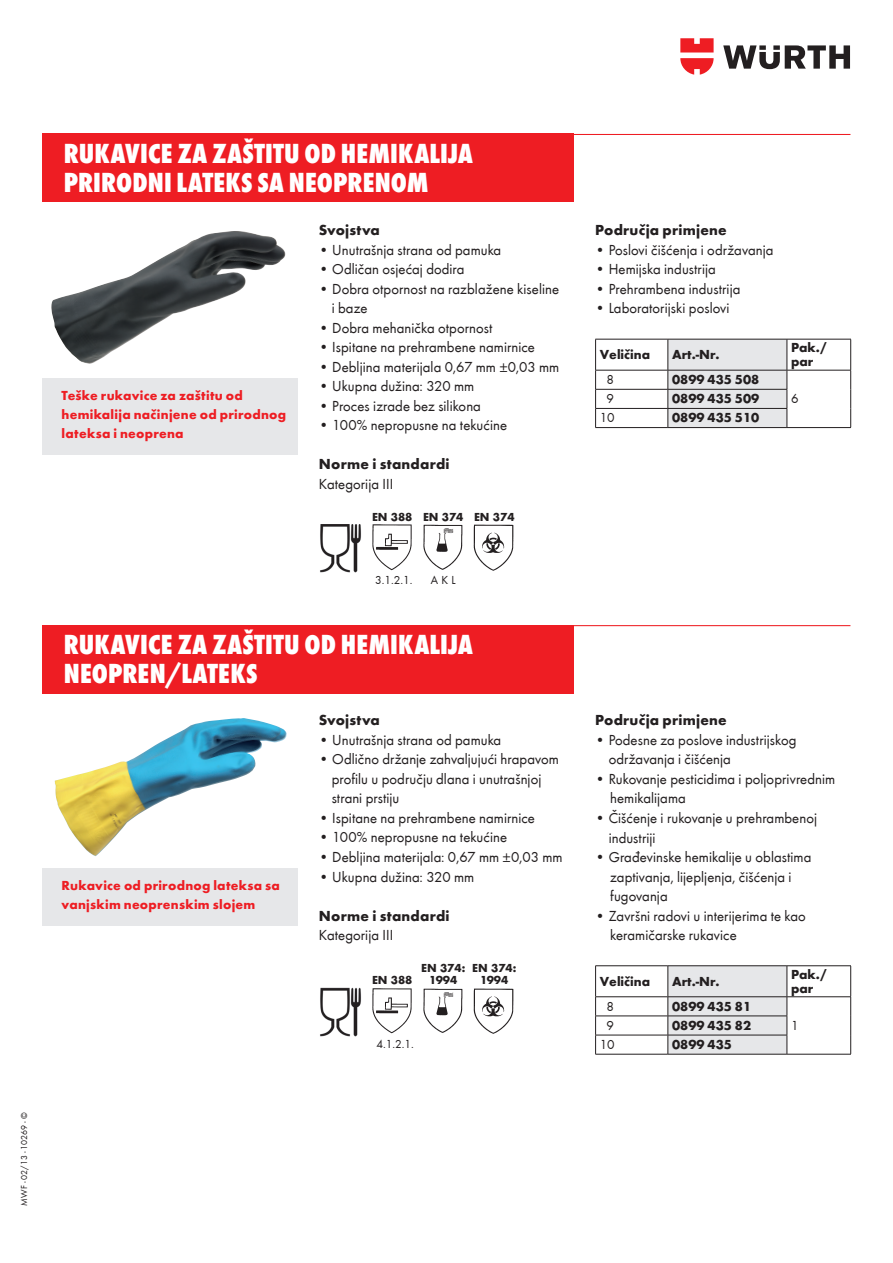
<style>
.page{position:relative;width:893px;height:1263px;background:#fff}
.page>*{position:absolute;margin:0;border:0;box-sizing:border-box;transform-origin:0 0}
.t1{font:800 condensed 28.5px/28.7px "Wuerth";letter-spacing:.005em;color:#fff}
.t2{font:15px/19.5px "Wuerth";letter-spacing:.005em;color:#231f20}
.t3{font:700 15px "Wuerth";letter-spacing:.015em;color:#231f20}
.t4{font:700 13.5px/19.2px "Wuerth";letter-spacing:.02em;color:#ee1d23}
.t5{font:700 13.5px/13.5px "Wuerth";color:#231f20}
.t6{font:13.5px "Wuerth";color:#231f20}
.t7{font:700 12px "Wuerth";color:#231f20}
.t8{font:12px "Wuerth";color:#231f20}
.t9{font:9px "Wuerth";color:#231f20}
</style>
<div class="page">
<svg style="left:723px;top:45px;width:127px;height:24px"></svg>
<svg style="left:680px;top:38px;width:34px;height:37px"></svg>
<hr style="left:43px;top:134px;width:807px;height:1px;background:#ee1d23">
<div style="left:43px;top:134px;width:531px;height:68px;background:#ee1d23"></div>
<hr style="left:43px;top:625px;width:807px;height:1px;background:#ee1d23">
<div style="left:43px;top:625px;width:531px;height:68px;background:#ee1d23"></div>
<hr style="left:595px;top:339px;width:73px;height:1px;background:#231f20">
<hr style="left:595px;top:339px;width:1px;height:31px;background:#231f20">
<hr style="left:787px;top:339px;width:64px;height:1px;background:#231f20">
<hr style="left:850px;top:339px;width:1px;height:31px;background:#231f20">
<hr style="left:595px;top:370px;width:73px;height:1px;background:#231f20">
<hr style="left:787px;top:370px;width:64px;height:1px;background:#231f20">
<hr style="left:595px;top:389px;width:73px;height:1px;background:#231f20">
<hr style="left:595px;top:408px;width:73px;height:1px;background:#231f20">
<svg style="left:595px;top:370px;width:1px;height:57px"></svg>
<svg style="left:668px;top:339px;width:120px;height:88px;background:#dadbdd"></svg>
<svg style="left:850px;top:370px;width:1px;height:57px"></svg>
<hr style="left:595px;top:427px;width:73px;height:1px;background:#231f20">
<hr style="left:668px;top:427px;width:119px;height:1px;background:#231f20">
<hr style="left:787px;top:427px;width:64px;height:1px;background:#231f20">
<hr style="left:595px;top:965px;width:73px;height:1px;background:#231f20">
<hr style="left:595px;top:966px;width:1px;height:30px;background:#231f20">
<hr style="left:668px;top:965px;width:119px;height:1px;background:#231f20">
<hr style="left:787px;top:965px;width:64px;height:1px;background:#231f20">
<hr style="left:850px;top:966px;width:1px;height:30px;background:#231f20">
<hr style="left:595px;top:996px;width:73px;height:1px;background:#231f20">
<hr style="left:787px;top:996px;width:64px;height:1px;background:#231f20">
<hr style="left:595px;top:1016px;width:73px;height:1px;background:#231f20">
<hr style="left:595px;top:1035px;width:73px;height:1px;background:#231f20">
<svg style="left:595px;top:997px;width:1px;height:57px"></svg>
<svg style="left:668px;top:966px;width:120px;height:88px;background:#dbdbdd"></svg>
<svg style="left:850px;top:997px;width:1px;height:57px"></svg>
<hr style="left:595px;top:1054px;width:73px;height:1px;background:#231f20">
<hr style="left:668px;top:1054px;width:119px;height:1px;background:#231f20">
<hr style="left:787px;top:1054px;width:64px;height:1px;background:#231f20">
<img style="left:51px;top:231px;width:229px;height:133px">
<div style="left:43px;top:378px;width:255px;height:77px;background:#e6e7e9"></div>
<div style="left:43px;top:868px;width:255px;height:58px;background:#e6e7e9"></div>
<img style="left:320px;top:524px;width:41px;height:49px">
<img style="left:372px;top:524px;width:40px;height:47px">
<img style="left:423px;top:524px;width:40px;height:46px">
<img style="left:473px;top:524px;width:41px;height:47px">
<img style="left:54px;top:718px;width:233px;height:138px">
<img style="left:320px;top:988px;width:41px;height:49px">
<img style="left:372px;top:988px;width:40px;height:46px">
<img style="left:423px;top:988px;width:40px;height:45px">
<img style="left:473px;top:988px;width:41px;height:46px">
<p class="t9" style="left:18px;top:1205px;width:95px;rotate:-90deg">MWF - 02/13 - 10269 - ©</p>
<h1 class="t1" style="left:64px;top:138px;width:411px">RUKAVICE ZA ZAŠTITU OD HEMIKALIJA<br>PRIRODNI LATEKS SA NEOPRENOM</h1>
<p class="t4" style="left:62px;top:385px;width:226px">Teške rukavice za zaštitu od hemikalija načinjene od prirodnog lateksa i neoprena</p>
<p class="t3" style="left:319px;top:219px;width:62px">Svojstva</p>
<p class="t2" style="left:319px;top:239px;width:184px">• Unutrašnja strana od pamuka</p>
<p class="t2" style="left:319px;top:259px;width:147px">• Odličan osjećaj dodira</p>
<p class="t2" style="left:332px;top:278px;width:229px;text-indent:-13px">• Dobra otpornost na razblažene kiseline i baze</p>
<p class="t2" style="left:319px;top:317px;width:175px">• Dobra mehanička otpornost</p>
<p class="t2" style="left:319px;top:337px;width:218px">• Ispitane na prehrambene namirnice</p>
<p class="t2" style="left:319px;top:356px;width:242px">• Debljina materijala 0,67 mm ±0,03 mm</p>
<p class="t2" style="left:319px;top:376px;width:157px">• Ukupna dužina: 320 mm</p>
<p class="t2" style="left:319px;top:395px;width:164px">• Proces izrade bez silikona</p>
<p class="t2" style="left:319px;top:415px;width:190px">• 100% nepropusne na tekućine</p>
<p class="t3" style="left:319px;top:453px;width:132px">Norme i standardi</p>
<p class="t2" style="left:319px;top:473px;width:76px">Kategorija III</p>
<p class="t7" style="left:372px;top:508px;width:144px">EN 388 EN 374 EN 374</p>
<p class="t8" style="left:375px;top:572px;width:39px">3.1.2.1.</p>
<p class="t8" style="left:431px;top:572px;width:26px">A K L</p>
<h1 class="t1" style="left:64px;top:629px;width:411px">RUKAVICE ZA ZAŠTITU OD HEMIKALIJA<br>NEOPREN/LATEKS</h1>
<p class="t4" style="left:62px;top:875px;width:220px">Rukavice od prirodnog lateksa sa vanjskim neoprenskim slojem</p>
<p class="t3" style="left:319px;top:709px;width:62px">Svojstva</p>
<p class="t2" style="left:319px;top:729px;width:184px">• Unutrašnja strana od pamuka</p>
<p class="t2" style="left:332px;top:749px;width:229px;text-indent:-13px">• Odlično držanje zahvaljujući hrapavom profilu u području dlana i unutrašnjoj strani prstiju</p>
<p class="t2" style="left:319px;top:807px;width:218px">• Ispitane na prehrambene namirnice</p>
<p class="t2" style="left:319px;top:827px;width:190px">• 100% nepropusne na tekućine</p>
<p class="t2" style="left:319px;top:846px;width:245px">• Debljina materijala: 0,67 mm ±0,03 mm</p>
<p class="t2" style="left:319px;top:866px;width:157px">• Ukupna dužina: 320 mm</p>
<p class="t3" style="left:319px;top:904px;width:132px">Norme i standardi</p>
<p class="t2" style="left:319px;top:924px;width:76px">Kategorija III</p>
<p class="t7" style="left:421px;top:960px;width:97px">EN 374: EN 374:</p>
<p class="t7" style="left:372px;top:972px;width:42px">EN 388</p>
<p class="t7" style="left:429px;top:972px;width:30px">1994</p>
<p class="t7" style="left:480px;top:972px;width:30px">1994</p>
<p class="t8" style="left:377px;top:1036px;width:39px">4.1.2.1.</p>
<p class="t3" style="left:595px;top:219px;width:133px">Područja primjene</p>
<p class="t2" style="left:595px;top:239px;width:180px">• Poslovi čišćenja i održavanja</p>
<p class="t2" style="left:595px;top:259px;width:122px">• Hemijska industrija</p>
<p class="t2" style="left:595px;top:278px;width:147px">• Prehrambena industrija</p>
<p class="t2" style="left:595px;top:298px;width:136px">• Laboratorijski poslovi</p>
<p class="t5" style="left:600px;top:347px;width:52px">Veličina</p>
<p class="t5" style="left:672px;top:347px;width:49px">Art.-Nr.</p>
<p class="t5" style="left:791px;top:340px;width:37px">Pak./ par</p>
<p class="t6" style="left:607px;top:371px;width:9px">8</p>
<p class="t5" style="left:672px;top:372px;width:89px">0899 435 508</p>
<p class="t6" style="left:607px;top:390px;width:9px">9</p>
<p class="t5" style="left:672px;top:391px;width:89px">0899 435 509</p>
<p class="t6" style="left:791px;top:390px;width:9px">6</p>
<p class="t6" style="left:600px;top:409px;width:16px">10</p>
<p class="t5" style="left:672px;top:410px;width:89px">0899 435 510</p>
<p class="t3" style="left:595px;top:709px;width:133px">Područja primjene</p>
<p class="t2" style="left:609px;top:729px;width:189px;text-indent:-13px">• Podesne za poslove industrijskog održavanja i čišćenja</p>
<p class="t2" style="left:610px;top:768px;width:227px;text-indent:-15px">• Rukovanje pesticidima i poljoprivrednim hemikalijama</p>
<p class="t2" style="left:609px;top:807px;width:210px;text-indent:-13px">• Čišćenje i rukovanje u prehrambenoj industriji</p>
<p class="t2" style="left:610px;top:846px;width:203px;text-indent:-15px">• Građevinske hemikalije u oblastima zaptivanja, lijepljenja, čišćenja i fugovanja</p>
<p class="t2" style="left:610px;top:905px;width:197px;text-indent:-15px">• Završni radovi u interijerima te kao keramičarske rukavice</p>
<p class="t5" style="left:600px;top:973px;width:52px">Veličina</p>
<p class="t5" style="left:672px;top:973px;width:49px">Art.-Nr.</p>
<p class="t5" style="left:791px;top:967px;width:37px">Pak./ par</p>
<p class="t6" style="left:607px;top:997px;width:9px">8</p>
<p class="t5" style="left:672px;top:998px;width:80px">0899 435 81</p>
<p class="t6" style="left:607px;top:1016px;width:9px">9</p>
<p class="t5" style="left:672px;top:1018px;width:80px">0899 435 82</p>
<p class="t6" style="left:791px;top:1016px;width:9px">1</p>
<p class="t6" style="left:600px;top:1035px;width:16px">10</p>
<p class="t5" style="left:672px;top:1037px;width:61px">0899 435</p>
</div>
